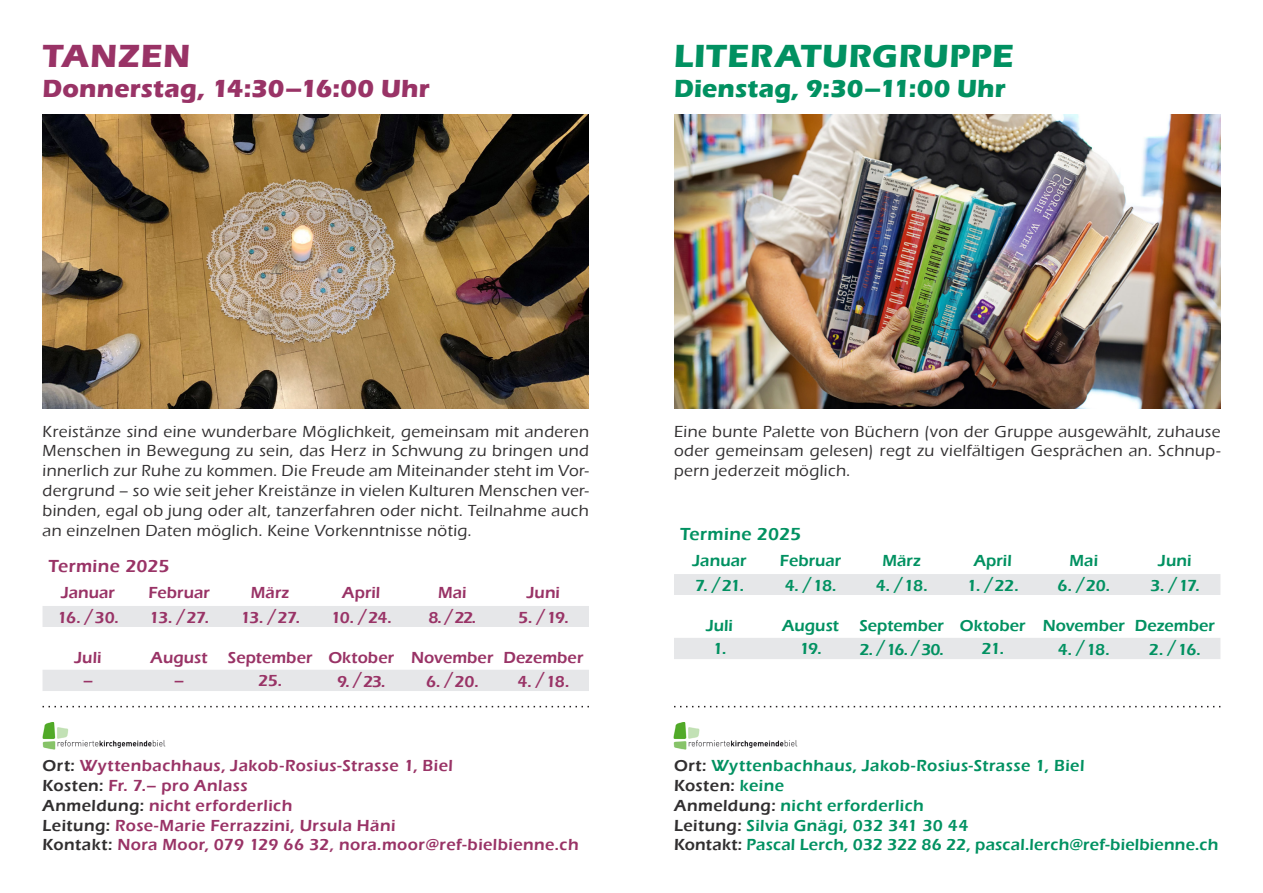
<style>
.page{position:relative;width:1263px;height:893px;background:#fff}
.page>*{position:absolute;margin:0;border:0;box-sizing:border-box;transform-origin:0 0}
.t1{font:700 33px "Eras ITC";letter-spacing:.02em;color:#019161}
.t2{font:700 33px "Eras ITC";letter-spacing:.025em;color:#936}
.t3{font:700 25.5px "Eras ITC";letter-spacing:.01em;color:#936}
.t4{font:700 25.5px "Eras ITC";letter-spacing:.01em;color:#019161}
.t5{font:600 18px "Eras ITC";letter-spacing:.02em;color:#936}
.t6{font:600 18px "Eras ITC";letter-spacing:.02em;color:#019161}
.t7{font:500 16.5px/19.8px "Eras ITC";letter-spacing:.025em;color:#312f30;text-align:justify}
.t8{font:600 16.5px "Eras ITC";letter-spacing:.015em;color:#019161}
.t9{font:600 16.5px "Eras ITC";letter-spacing:.025em;color:#936}
.t10{font:600 16.5px "Eras ITC";letter-spacing:.005em;color:#936}
.t11{font:600 16.5px "Eras ITC";letter-spacing:.03em;color:#312f30}
.s1{font-size:18px}
.s2{color:#312f30}
.s3{color:#9e3d6e}
.s4{color:#019161}
</style>
<div class="page">
<img style="left:43px;top:115px;width:546px;height:293px">
<img style="left:42px;top:723px;width:124px;height:27px">
<svg style="left:43px;top:606px;width:546px;height:85px;fill:#e6e7e9"></svg>
<div style="left:43px;top:627px;width:546px;height:17px;background:#fff"></div>
<svg style="left:43px;top:706px;width:546px;height:1px"></svg>
<img style="left:674px;top:115px;width:546px;height:293px">
<svg style="left:674px;top:574px;width:546px;height:85px;fill:#e6e7e9"></svg>
<div style="left:674px;top:595px;width:546px;height:17px;background:#fff"></div>
<img style="left:673px;top:723px;width:125px;height:27px">
<svg style="left:674px;top:706px;width:546px;height:1px"></svg>
<p class="t2" style="left:43px;top:37px;width:149px">TANZEN</p>
<p class="t3" style="left:43px;top:73px;width:389px">Donnerstag, 14:30–16:00 Uhr</p>
<p class="t1" style="left:674px;top:37px;width:341px">LITERATURGRUPPE</p>
<p class="t4" style="left:674px;top:73px;width:333px">Dienstag, 9:30–11:00 Uhr</p>
<p class="t7" style="left:43px;top:421px;width:548px">Kreistänze sind eine wunderbare Möglichkeit, gemeinsam mit anderen Menschen in Bewegung zu sein, das Herz in Schwung zu bringen und innerlich zur Ruhe zu kommen. Die Freude am Miteinander steht im Vor&shy;dergrund – so wie seit jeher Kreistänze in vielen Kulturen Menschen ver&shy;binden, egal ob jung oder alt, tanzerfahren oder nicht. Teilnahme auch an einzelnen Daten möglich. Keine Vorkenntnisse nötig.</p>
<p class="t5" style="left:49px;top:556px;width:122px">Termine 2025</p>
<p class="t9" style="left:61px;top:583px;width:55px">Januar</p>
<p class="t10" style="left:148px;top:583px;width:63px">Februar</p>
<p class="t9" style="left:251px;top:583px;width:40px">März</p>
<p class="t9" style="left:342px;top:583px;width:40px">April</p>
<p class="t9" style="left:438px;top:583px;width:30px">Mai</p>
<p class="t9" style="left:527px;top:583px;width:35px">Juni</p>
<p class="t9" style="left:57px;top:608px;width:63px">16. <span class="s1">/</span> 30.</p>
<p class="t9" style="left:149px;top:608px;width:61px">13. <span class="s1">/</span> 27.</p>
<p class="t9" style="left:240px;top:608px;width:61px">13. <span class="s1">/</span> 27.</p>
<p class="t9" style="left:331px;top:608px;width:63px">10. <span class="s1">/</span> 24.</p>
<p class="t9" style="left:428px;top:608px;width:49px">8. <span class="s1">/</span> 22.</p>
<p class="t9" style="left:518px;top:608px;width:52px">5. <span class="s1">/</span> 19.</p>
<p class="t9" style="left:75px;top:648px;width:28px">Juli</p>
<p class="t9" style="left:151px;top:648px;width:58px">August</p>
<p class="t10" style="left:228px;top:648px;width:86px">September</p>
<p class="t9" style="left:328px;top:648px;width:67px">Oktober</p>
<p class="t10" style="left:411px;top:648px;width:84px">November</p>
<p class="t10" style="left:503px;top:648px;width:81px">Dezember</p>
<p class="t9" style="left:83px;top:671px;width:12px">–</p>
<p class="t9" style="left:174px;top:671px;width:12px">–</p>
<p class="t9" style="left:258px;top:671px;width:26px">25.</p>
<p class="t9" style="left:337px;top:672px;width:50px">9. <span class="s1">/</span> 23.</p>
<p class="t9" style="left:426px;top:672px;width:54px">6. <span class="s1">/</span> 20.</p>
<p class="t9" style="left:517px;top:672px;width:53px">4. <span class="s1">/</span> 18.</p>
<p class="t9" style="left:43px;top:756px;width:412px"><span class="s2">Ort:</span> Wyttenbachhaus, Jakob-Rosius-Strasse 1, Biel</p>
<p class="t9" style="left:43px;top:776px;width:207px"><span class="s2">Kosten:</span> Fr. 7.– pro Anlass</p>
<p class="t9" style="left:43px;top:796px;width:251px"><span class="s2">Anmeldung:</span> nicht erforderlich</p>
<p class="t9" style="left:43px;top:816px;width:354px"><span class="s2">Leitung:</span> Rose-Marie Ferrazzini, Ursula Häni</p>
<p class="t9" style="left:43px;top:836px;width:538px"><span class="s2">Kontakt:</span> Nora Moor, 079 129 66 32<span class="s3">,</span> nora.moor@ref-bielbienne.ch</p>
<p class="t7" style="left:674px;top:421px;width:548px">Eine bunte Palette von Büchern (von der Gruppe ausgewählt, zuhause oder gemeinsam gelesen) regt zu vielfältigen Gesprächen an. Schnup&shy;pern jederzeit möglich.</p>
<p class="t6" style="left:680px;top:524px;width:122px">Termine 2025</p>
<p class="t8" style="left:693px;top:551px;width:55px">Januar</p>
<p class="t8" style="left:780px;top:551px;width:63px">Februar</p>
<p class="t8" style="left:882px;top:551px;width:40px">März</p>
<p class="t8" style="left:974px;top:551px;width:40px">April</p>
<p class="t8" style="left:1069px;top:551px;width:30px">Mai</p>
<p class="t8" style="left:1158px;top:551px;width:35px">Juni</p>
<p class="t8" style="left:695px;top:576px;width:51px">7. <span class="s1">/</span> 21.</p>
<p class="t8" style="left:785px;top:576px;width:53px">4. <span class="s1">/</span> 18.</p>
<p class="t8" style="left:876px;top:576px;width:53px">4. <span class="s1">/</span> 18.</p>
<p class="t8" style="left:967px;top:576px;width:53px">1. <span class="s1">/</span> 22.</p>
<p class="t8" style="left:1057px;top:576px;width:54px">6. <span class="s1">/</span> 20.</p>
<p class="t8" style="left:1150px;top:576px;width:51px">3. <span class="s1">/</span> 17.</p>
<p class="t8" style="left:706px;top:616px;width:28px">Juli</p>
<p class="t8" style="left:782px;top:616px;width:58px">August</p>
<p class="t8" style="left:859px;top:616px;width:86px">September</p>
<p class="t8" style="left:960px;top:616px;width:67px">Oktober</p>
<p class="t8" style="left:1043px;top:616px;width:84px">November</p>
<p class="t8" style="left:1135px;top:616px;width:81px">Dezember</p>
<p class="t8" style="left:713px;top:639px;width:15px">1.</p>
<p class="t8" style="left:799px;top:639px;width:24px">19.</p>
<p class="t8" style="left:859px;top:640px;width:86px">2. <span class="s1">/</span> 16. <span class="s1">/</span> 30.</p>
<p class="t8" style="left:981px;top:639px;width:24px">21.</p>
<p class="t8" style="left:1058px;top:640px;width:53px">4. <span class="s1">/</span> 18.</p>
<p class="t8" style="left:1149px;top:640px;width:53px">2. <span class="s1">/</span> 16.</p>
<p class="t8" style="left:674px;top:756px;width:412px"><span class="s2">Ort:</span> Wyttenbachhaus, Jakob-Rosius-Strasse 1, Biel</p>
<p class="t11" style="left:674px;top:776px;width:111px">Kosten: <span class="s4">keine</span></p>
<p class="t8" style="left:674px;top:796px;width:251px"><span class="s2">Anmeldung:</span> nicht erforderlich</p>
<p class="t8" style="left:674px;top:816px;width:296px"><span class="s2">Leitung:</span> Silvia Gnägi, 032 341 30 44</p>
<p class="t8" style="left:674px;top:836px;width:546px"><span class="s2">Kontakt:</span> Pascal Lerch, 032 322 86 22, pascal.lerch@ref-bielbienne.ch</p>
</div>
